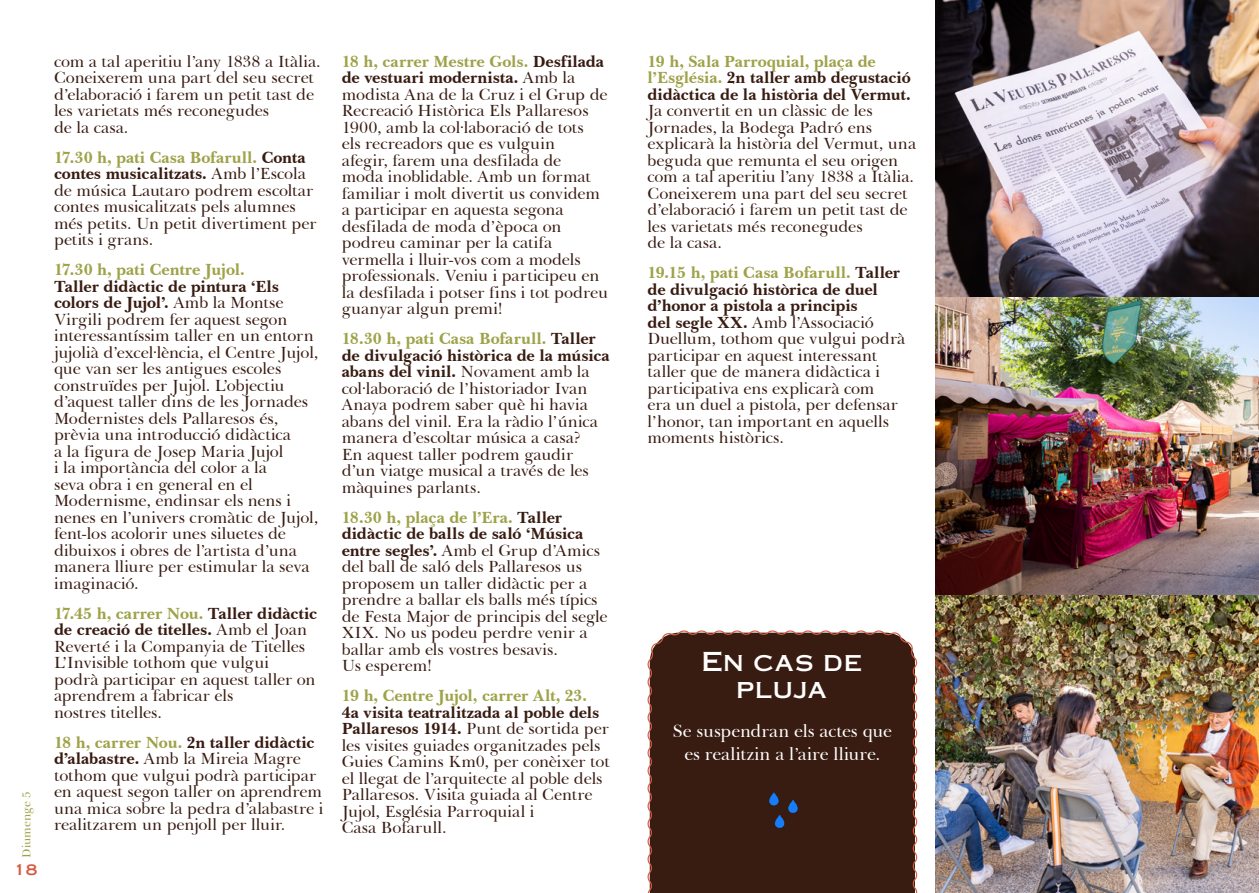
<style>
.page{position:relative;width:1259px;height:893px;background:#fff}
.page>*{position:absolute;margin:0;border:0;box-sizing:border-box;transform-origin:0 0}
.t1{font:24px/27px "OPTI Copperplate";letter-spacing:-.03em;color:#fff;text-align:center}
.t2{font:18px/22.5px "Baskerville BT";letter-spacing:-.005em;color:#fff;text-align:center}
.t3{font:16.5px/16.5px "Baskerville BT";letter-spacing:-.005em;color:#381b11}
.t4{font:700 16.5px/16.5px "Baskerville BT";letter-spacing:-.01em;color:#381b11}
.t5{font:700 16.5px "Baskerville BT";letter-spacing:-.01em;color:#9ea248}
.t6{font:13.5px "OPTI Copperplate";color:#d65c41}
.t7{font:12px "Baskerville BT";color:#9ea248}
.s1{font-weight:700;color:#9ea248}
.s2{font-weight:700}
.s3{color:#9ea248}
</style>
<div class="page">
<div style="left:647px;top:630px;width:271px;height:263px;background:#381b11"></div>
<img style="left:752px;top:779px;width:60px;height:60px">
<img style="left:935px;top:0;width:324px;height:893px">
<p class="t7" style="left:19px;top:858px;width:68px;rotate:-90deg">Diumenge 5</p>
<p class="t6" style="left:13px;top:858px;width:26px">18</p>
<p class="t3" style="left:54px;top:53px;width:268px">com a tal aperitiu l’any 1838 a Itàlia.<br>Coneixerem una part del seu secret d’elaboració i farem un petit tast de les varietats més reconegudes<br>de la casa.</p>
<p class="t3" style="left:54px;top:149px;width:264px"><span class="s1">17.30 h, pati Casa Bofarull.</span> <span class="s2">Conta contes musicalitzats.</span> Amb l’Escola de música Lautaro podrem escoltar contes musicalitzats pels alumnes més petits. Un petit divertiment per petits i grans.</p>
<p class="t5" style="left:54px;top:259px;width:192px">17.30 h, pati Centre Jujol.</p>
<p class="t3" style="left:54px;top:278px;width:266px"><span class="s2">Taller didàctic de pintura ‘Els colors de Jujol’.</span> Amb la Montse<br>Virgili podrem fer aquest segon interessantíssim taller en un entorn jujolià d’excel·lència, el Centre Jujol, que van ser les antigues escoles construïdes per Jujol. L’objectiu d’aquest taller dins de les Jornades<br>Modernistes dels Pallaresos és, prèvia una introducció didàctica<br>a la figura de Josep Maria Jujol<br>i la importància del color a la<br>seva obra i en general en el<br>Modernisme, endinsar els nens i nenes en l’univers cromàtic de Jujol, fent-los acolorir unes siluetes de dibuixos i obres de l’artista d’una manera lliure per estimular la seva imaginació.</p>
<p class="t3" style="left:54px;top:605px;width:265px"><span class="s1">17.45 h, carrer Nou.</span> <span class="s2">Taller didàctic de creació de titelles.</span> Amb el Joan<br>Reverté i la Companyia de Titelles<br>L’Invisible tothom que vulgui podrà participar en aquest taller on aprendrem a fabricar els<br>nostres titelles.</p>
<p class="t3" style="left:54px;top:734px;width:271px"><span class="s1">18 h, carrer Nou.</span> <span class="s2">2n taller didàctic d’alabastre.</span> Amb la Mireia Magre tothom que vulgui podrà participar en aquest segon taller on aprendrem una mica sobre la pedra d’alabastre i realitzarem un penjoll per lluir.</p>
<p class="t3" style="left:342px;top:53px;width:268px"><span class="s1">18 h, carrer Mestre Gols.</span> <span class="s2">Desfilada de vestuari modernista.</span> Amb la modista Ana de la Cruz i el Grup de<br>Recreació Històrica Els Pallaresos<br>1900, amb la col·laboració de tots<br>els recreadors que es vulguin<br>afegir, farem una desfilada de<br>moda inoblidable. Amb un format familiar i molt divertit us convidem a participar en aquesta segona desfilada de moda d’època on podreu caminar per la catifa vermella i lluir-vos com a models professionals. Veniu i participeu en la desfilada i potser fins i tot podreu guanyar algun premi!</p>
<p class="t3" style="left:342px;top:330px;width:269px"><span class="s1">18.30 h, pati Casa Bofarull.</span> <span class="s2">Taller de divulgació històrica de la música abans del vinil.</span> Novament amb la col·laboració de l’historiador Ivan<br>Anaya podrem saber què hi havia abans del vinil. Era la ràdio l’única manera d’escoltar música a casa?<br>En aquest taller podrem gaudir d’un viatge musical a través de les màquines parlants.</p>
<p class="t3" style="left:342px;top:509px;width:267px"><span class="s1">18.30 h, plaça de l’Era.</span> <span class="s2">Taller didàctic de balls de saló ‘Música entre segles’.</span> Amb el Grup d’Amics del ball de saló dels Pallaresos us proposem un taller didàctic per a prendre a ballar els balls més típics de Festa Major de principis del segle<br>XIX. No us podeu perdre venir a ballar amb els vostres besavis.<br>Us esperem!</p>
<p class="t5" style="left:342px;top:685px;width:247px">19 h, Centre Jujol, carrer Alt, 23.</p>
<p class="t3" style="left:342px;top:704px;width:269px"><span class="s2">4a visita teatralitzada al poble dels Pallaresos 1914.</span> Punt de sortida per les visites guiades organitzades pels Guies Camins Km0, per conèixer tot el llegat de l’arquitecte al poble dels Pallaresos. Visita guiada al Centre Jujol, Església Parroquial i<br>Casa Bofarull.</p>
<p class="t4" style="left:647px;top:53px;width:265px"><span class="s3">19 h, Sala Parroquial, plaça de l’Església.</span> 2n taller amb degustació didàctica de la història del Vermut.</p>
<p class="t3" style="left:647px;top:102px;width:270px">Ja convertit en un clàssic de les<br>Jornades, la Bodega Padró ens explicarà la història del Vermut, una beguda que remunta el seu origen com a tal aperitiu l’any 1838 a Itàlia.<br>Coneixerem una part del seu secret d’elaboració i farem un petit tast de les varietats més reconegudes<br>de la casa.</p>
<p class="t3" style="left:647px;top:264px;width:259px"><span class="s1">19.15 h, pati Casa Bofarull.</span> <span class="s2">Taller de divulgació històrica de duel d’honor a pistola a principis<br>del segle XX.</span> Amb l’Associació<br>Duellum, tothom que vulgui podrà participar en aquest interessant taller que de manera didàctica i participativa ens explicarà com<br>era un duel a pistola, per defensar l’honor, tan important en aquells moments històrics.</p>
<h1 class="t1" style="left:702px;top:646px;width:162px">En cas de pluja</h1>
<p class="t2" style="left:673px;top:720px;width:221px">Se suspendran els actes que es realitzin a l’aire lliure.</p>
</div>
